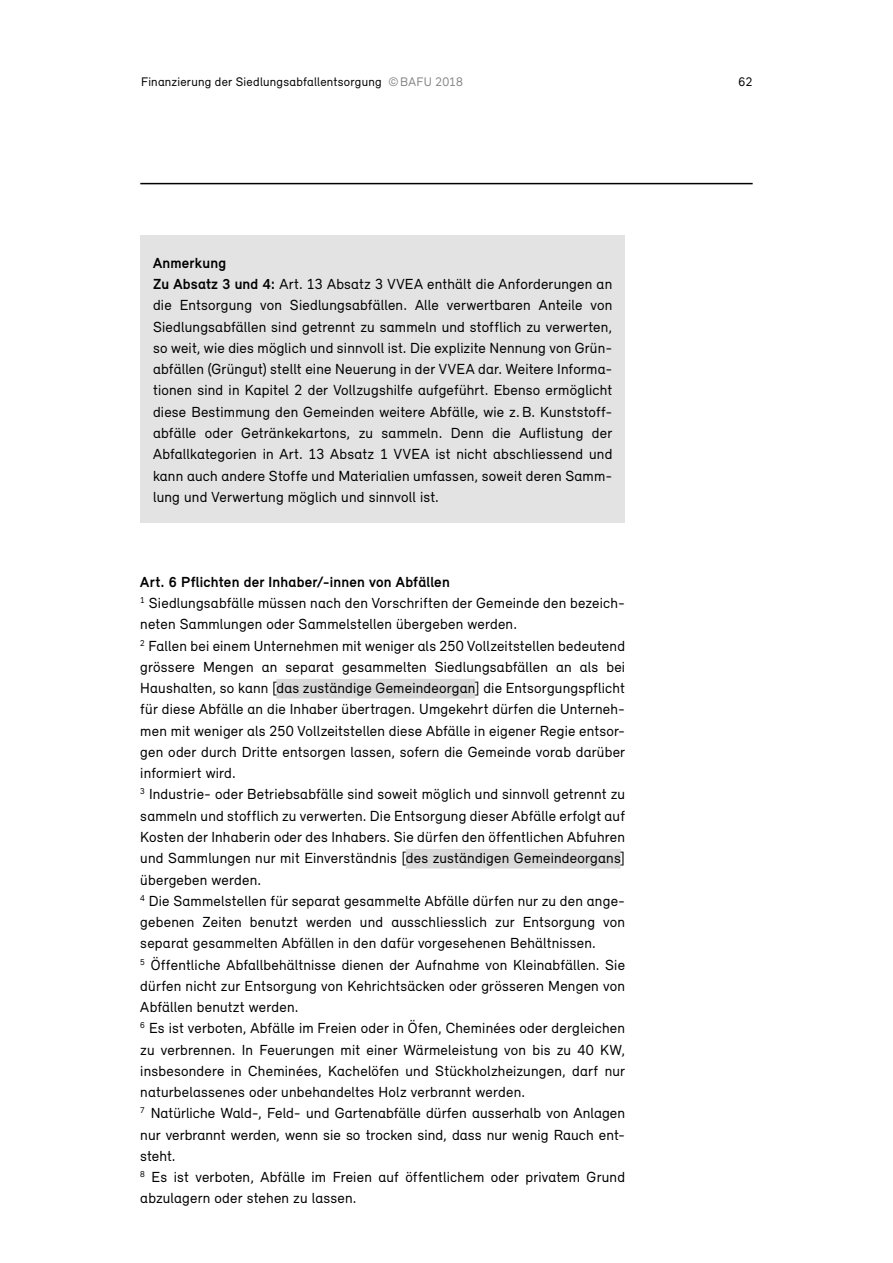
<style>
.page{position:relative;width:893px;height:1263px;background:#fff}
.page>*{position:absolute;margin:0;border:0;box-sizing:border-box;transform-origin:0 0}
.t1{font:15px/21.3px "Relevant";letter-spacing:.015em;color:#000;text-align:justify}
.t2{font:700 15px "Relevant";letter-spacing:.015em;color:#000}
.t3{font:12.75px "Relevant";letter-spacing:.02em;color:#000}
.s1{color:#878787}
.s2{font-weight:700}
</style>
<div class="page">
<hr style="left:140px;top:183px;width:613px;height:1px;background:#000">
<div style="left:276px;top:679px;width:199px;height:19px;background:#dadada"></div>
<div style="left:406px;top:849px;width:214px;height:19px;background:#dadada"></div>
<div style="left:140px;top:236px;width:485px;height:287px;background:#e3e3e3"></div>
<p class="t3" style="left:141px;top:74px;width:323px">Finanzierung der Siedlungsabfallentsorgung <span class="s1">©BAFU 2018</span></p>
<p class="t3" style="left:739px;top:74px;width:15px">62</p>
<h4 class="t2" style="left:153px;top:254px;width:75px">Anmerkung</h4>
<p class="t1" style="left:153px;top:273px;width:461px"><span class="s2">Zu Absatz 3 und 4:</span> Art. 13 Absatz 3 VVEA enthält die Anforderungen an die Entsorgung von Siedlungsabfällen. Alle verwertbaren Anteile von Siedlungsabfällen sind getrennt zu sammeln und stofflich zu verwerten, so weit, wie dies möglich und sinnvoll ist. Die explizite Nennung von Grün&shy;abfällen (Grüngut) stellt eine Neuerung in der VVEA dar. Weitere Informa&shy;tionen sind in Kapitel 2 der Vollzugshilfe aufgeführt. Ebenso ermöglicht diese Bestimmung den Gemeinden weitere Abfälle, wie z.B. Kunststoff&shy;abfälle oder Getränkekartons, zu sammeln. Denn die Auflistung der Abfallkategorien in Art. 13 Absatz 1 VVEA ist nicht abschliessend und kann auch andere Stoffe und Materialien umfassen, soweit deren Samm&shy;lung und Verwertung möglich und sinnvoll ist.</p>
<h4 class="t2" style="left:140px;top:573px;width:311px">Art. 6 Pflichten der Inhaber/-innen von Abfällen</h4>
<p class="t1" style="left:140px;top:592px;width:486px"><sup>1</sup> Siedlungsabfälle müssen nach den Vorschriften der Gemeinde den bezeich&shy;neten Sammlungen oder Sammelstellen übergeben werden.</p>
<p class="t1" style="left:140px;top:635px;width:486px"><sup>2</sup> Fallen bei einem Unternehmen mit weniger als 250 Vollzeitstellen bedeutend grössere Mengen an separat gesammelten Siedlungsabfällen an als bei Haushalten, so kann [das zuständige Gemeindeorgan] die Entsorgungspflicht für diese Abfälle an die Inhaber übertragen. Umgekehrt dürfen die Unterneh&shy;men mit weniger als 250 Vollzeitstellen diese Abfälle in eigener Regie entsor&shy;gen oder durch Dritte entsorgen lassen, sofern die Gemeinde vorab darüber informiert wird.</p>
<p class="t1" style="left:140px;top:783px;width:486px"><sup>3</sup> Industrie- oder Betriebsabfälle sind soweit möglich und sinnvoll getrennt zu sammeln und stofflich zu verwerten. Die Entsorgung dieser Abfälle erfolgt auf Kosten der Inhaberin oder des Inhabers. Sie dürfen den öffentlichen Abfuhren und Sammlungen nur mit Einverständnis [des zuständigen Gemeindeorgans] übergeben werden.</p>
<p class="t1" style="left:140px;top:890px;width:486px"><sup>4</sup> Die Sammelstellen für separat gesammelte Abfälle dürfen nur zu den ange&shy;gebenen Zeiten benutzt werden und ausschliesslich zur Entsorgung von separat gesammelten Abfällen in den dafür vorgesehenen Behältnissen.</p>
<p class="t1" style="left:140px;top:953px;width:486px"><sup>5</sup> Öffentliche Abfallbehältnisse dienen der Aufnahme von Kleinabfällen. Sie dürfen nicht zur Entsorgung von Kehrichtsäcken oder grösseren Mengen von Abfällen benutzt werden.</p>
<p class="t1" style="left:140px;top:1017px;width:486px"><sup>6</sup> Es ist verboten, Abfälle im Freien oder in Öfen, Cheminées oder dergleichen zu verbrennen. In Feuerungen mit einer Wärmeleistung von bis zu 40 KW, insbesondere in Cheminées, Kachelöfen und Stückholzheizungen, darf nur naturbelassenes oder unbehandeltes Holz verbrannt werden.</p>
<p class="t1" style="left:140px;top:1102px;width:486px"><sup>7</sup> Natürliche Wald-, Feld- und Gartenabfälle dürfen ausserhalb von Anlagen nur verbrannt werden, wenn sie so trocken sind, dass nur wenig Rauch ent&shy;steht.</p>
<p class="t1" style="left:140px;top:1166px;width:486px"><sup>8</sup> Es ist verboten, Abfälle im Freien auf öffentlichem oder privatem Grund abzulagern oder stehen zu lassen.</p>
</div>
